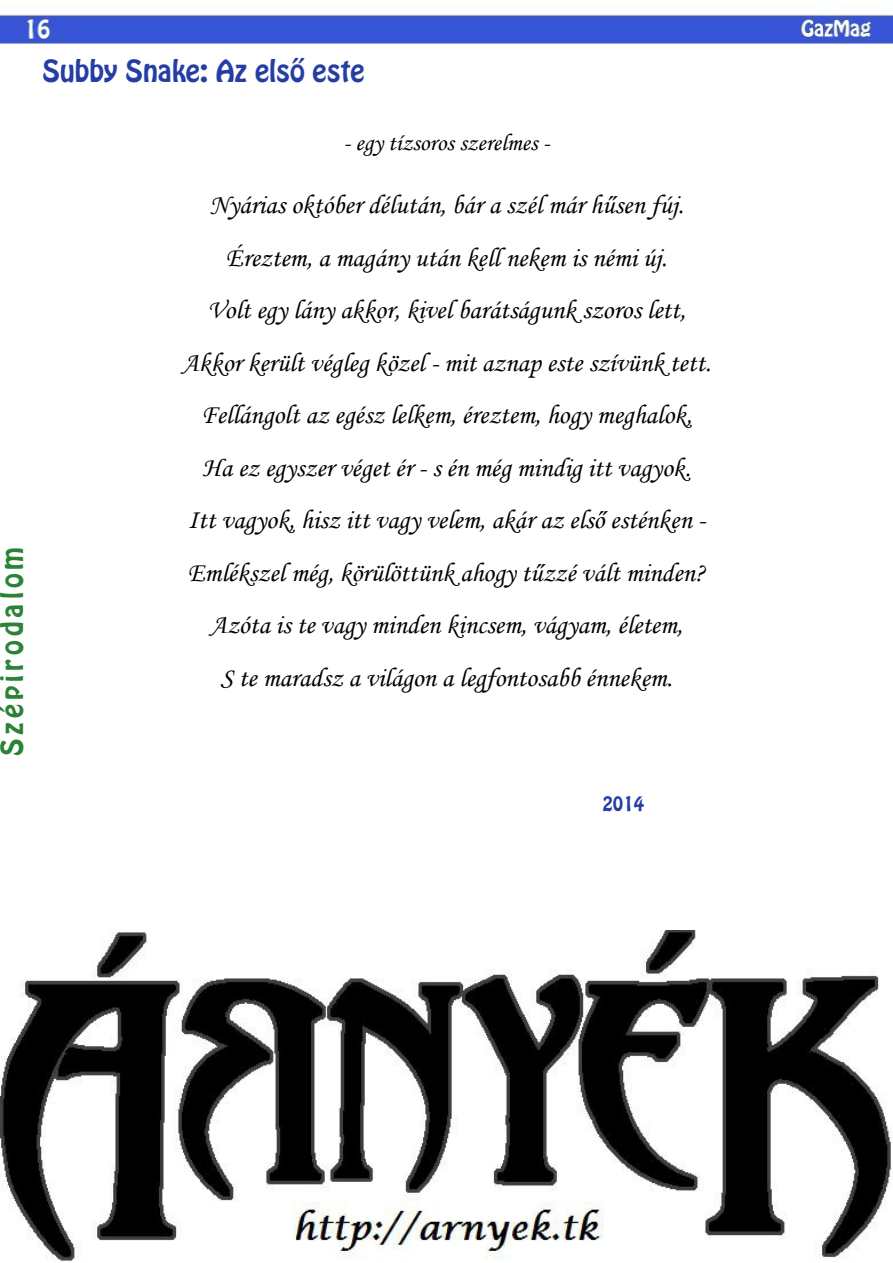
<style>
.page{position:relative;width:893px;height:1263px;background:#fff}
.page>*{position:absolute;margin:0;border:0;box-sizing:border-box;transform-origin:0 0}
.t1{font:27px/52.5px "Monotype Corsiva";color:#000;text-align:center}
.t2{font:27px "Hobo Std Shady";color:#263ea4}
.t3{font:27px "Hobo Std";letter-spacing:.15em;color:#2a8336}
.t4{font:24px "Monotype Corsiva";color:#000}
.t5{font:18px "Hobo Std";color:#263ea4}
</style>
<div class="page">
<img style="left:0;top:14px;width:893px;height:30px">
<img style="left:0;top:930px;width:893px;height:332px">
<p class="t2" style="left:43px;top:53px;width:324px">Subby Snake: Az első este</p>
<p class="t3" style="left:-7px;top:756px;width:211px;rotate:-90deg">Szépirodalom</p>
<p class="t4" style="left:344px;top:129px;width:207px">- egy tízsoros szerelmes -</p>
<p class="t1" style="left:182px;top:179px;width:530px">Nyárias október délután, bár a szél már hűsen fúj.<br>Éreztem, a magány után kell nekem is némi új.<br>Volt egy lány akkor, kivel barátságunk szoros lett, Akkor került végleg közel - mit aznap este szívünk tett.<br>Fellángolt az egész lelkem, éreztem, hogy meghalok,<br>Ha ez egyszer véget ér - s én még mindig itt vagyok.<br>Itt vagyok, hisz itt vagy velem, akár az első esténken - Emlékszel még, körülöttünk ahogy tűzzé vált minden?<br>Azóta is te vagy minden kincsem, vágyam, életem,<br>S te maradsz a világon a legfontosabb énnekem.</p>
<p class="t5" style="left:602px;top:791px;width:43px">2014</p>
</div>
